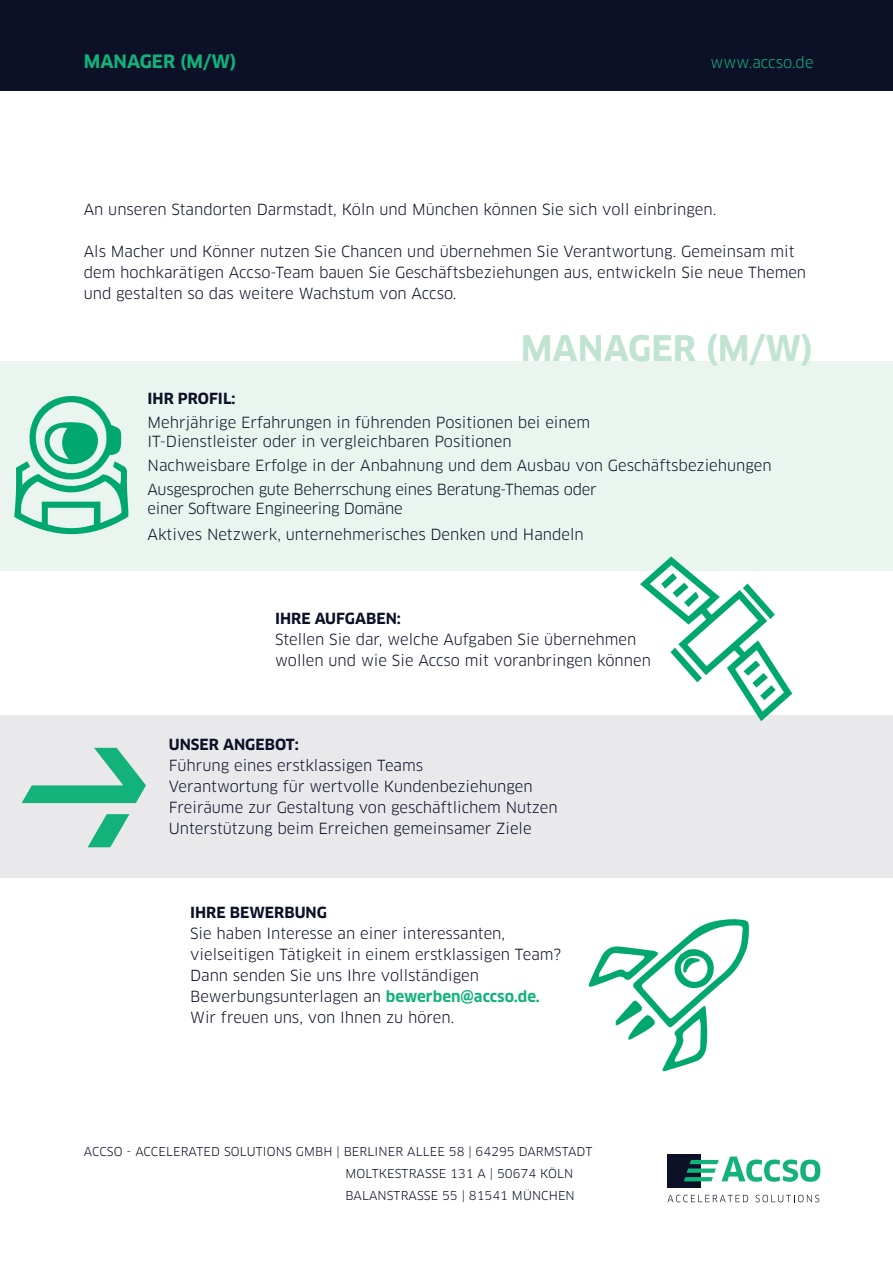
<style>
.page{position:relative;width:893px;height:1263px;background:#fff}
.page>*{position:absolute;margin:0;border:0;box-sizing:border-box;transform-origin:0 0}
.t1{font:700 34.5px "Clan Pro";color:#c1e3d1}
.t2{font:700 18px "Clan Pro";color:#13b27b}
.t3{font:15px/21px "Clan Pro";color:#0d1128}
.t4{font:15px/19.5px "Clan Pro";letter-spacing:-.02em;color:#0d1128}
.t5{font:700 15px "Clan Pro";color:#0d1128}
.t6{font:15px "Clan Pro";color:#13b27b}
.t7{font:12px "Clan Pro";letter-spacing:.01em;color:#0d1128}
.s1{font-weight:700;color:#13b27b}
</style>
<div class="page">
<div style="left:0;top:0;width:893px;height:91px;background:#0d1128"></div>
<div style="left:0;top:361px;width:893px;height:209px;background:#e9f5ee"></div>
<div style="left:0;top:715px;width:893px;height:163px;background:#e9e9ec"></div>
<svg style="left:88px;top:814px;width:41px;height:33px"></svg>
<svg style="left:22px;top:748px;width:124px;height:55px"></svg>
<svg style="left:14px;top:395px;width:114px;height:140px"></svg>
<svg style="left:589px;top:919px;width:160px;height:153px"></svg>
<svg style="left:640px;top:556px;width:152px;height:165px"></svg>
<div style="left:667px;top:1154px;width:34px;height:33px;background:#0d1128"></div>
<svg style="left:684px;top:1156px;width:136px;height:26px"></svg>
<svg style="left:667px;top:1195px;width:81px;height:7px"></svg>
<svg style="left:756px;top:1195px;width:63px;height:7px"></svg>
<p class="t2" style="left:84px;top:51px;width:154px">MANAGER (M/W)</p>
<p class="t6" style="left:711px;top:54px;width:104px">www.accso.de</p>
<p class="t3" style="left:84px;top:199px;width:634px">An unseren Standorten Darmstadt, Köln und München können Sie sich voll einbringen.</p>
<p class="t3" style="left:84px;top:241px;width:724px">Als Macher und Könner nutzen Sie Chancen und übernehmen Sie Verantwortung. Gemeinsam mit dem hochkarätigen Accso-Team bauen Sie Geschäftsbeziehungen aus, entwickeln Sie neue Themen und gestalten so das weitere Wachstum von Accso.</p>
<p class="t1" style="left:521px;top:328px;width:294px">MANAGER (M/W)</p>
<p class="t5" style="left:148px;top:390px;width:90px">IHR PROFIL:</p>
<p class="t3" style="left:148px;top:413px;width:444px;line-height:19.5px">Mehrjährige Erfahrungen in führenden Positionen bei einem<br>IT-Dienstleister oder in vergleichbaren Positionen</p>
<p class="t3" style="left:148px;top:455px;width:626px">Nachweisbare Erfolge in der Anbahnung und dem Ausbau von Geschäftsbeziehungen</p>
<p class="t4" style="left:148px;top:480px;width:451px">Ausgesprochen gute Beherrschung eines Beratung-Themas oder einer Software Engineering Domäne</p>
<p class="t3" style="left:148px;top:524px;width:438px">Aktives Netzwerk, unternehmerisches Denken und Handeln</p>
<p class="t5" style="left:275px;top:609px;width:127px">IHRE AUFGABEN:</p>
<p class="t3" style="left:275px;top:629px;width:377px">Stellen Sie dar, welche Aufgaben Sie übernehmen wollen und wie Sie Accso mit voranbringen können</p>
<p class="t5" style="left:169px;top:735px;width:131px">UNSER ANGEBOT:</p>
<p class="t3" style="left:169px;top:755px;width:256px">Führung eines erstklassigen Teams</p>
<p class="t3" style="left:169px;top:776px;width:365px">Verantwortung für wertvolle Kundenbeziehungen</p>
<p class="t3" style="left:169px;top:797px;width:390px">Freiräume zur Gestaltung von geschäftlichem Nutzen</p>
<p class="t3" style="left:169px;top:818px;width:364px">Unterstützung beim Erreichen gemeinsamer Ziele</p>
<p class="t5" style="left:190px;top:903px;width:138px">IHRE BEWERBUNG</p>
<p class="t3" style="left:190px;top:923px;width:373px">Sie haben Interesse an einer interessanten, vielseitigen Tätigkeit in einem erstklassigen Team?<br>Dann senden Sie uns Ihre vollständigen Bewerbungsunterlagen an <span class="s1">bewerben@accso.de.<br></span>Wir freuen uns, von Ihnen zu hören.</p>
<p class="t7" style="left:84px;top:1144px;width:510px">ACCSO - ACCELERATED SOLUTIONS GMBH | BERLINER ALLEE 58 | 64295 DARMSTADT</p>
<p class="t7" style="left:345px;top:1166px;width:230px">MOLTKESTRASSE 131 A | 50674 KÖLN</p>
<p class="t7" style="left:345px;top:1188px;width:231px">BALANSTRASSE 55 | 81541 MÜNCHEN</p>
</div>
